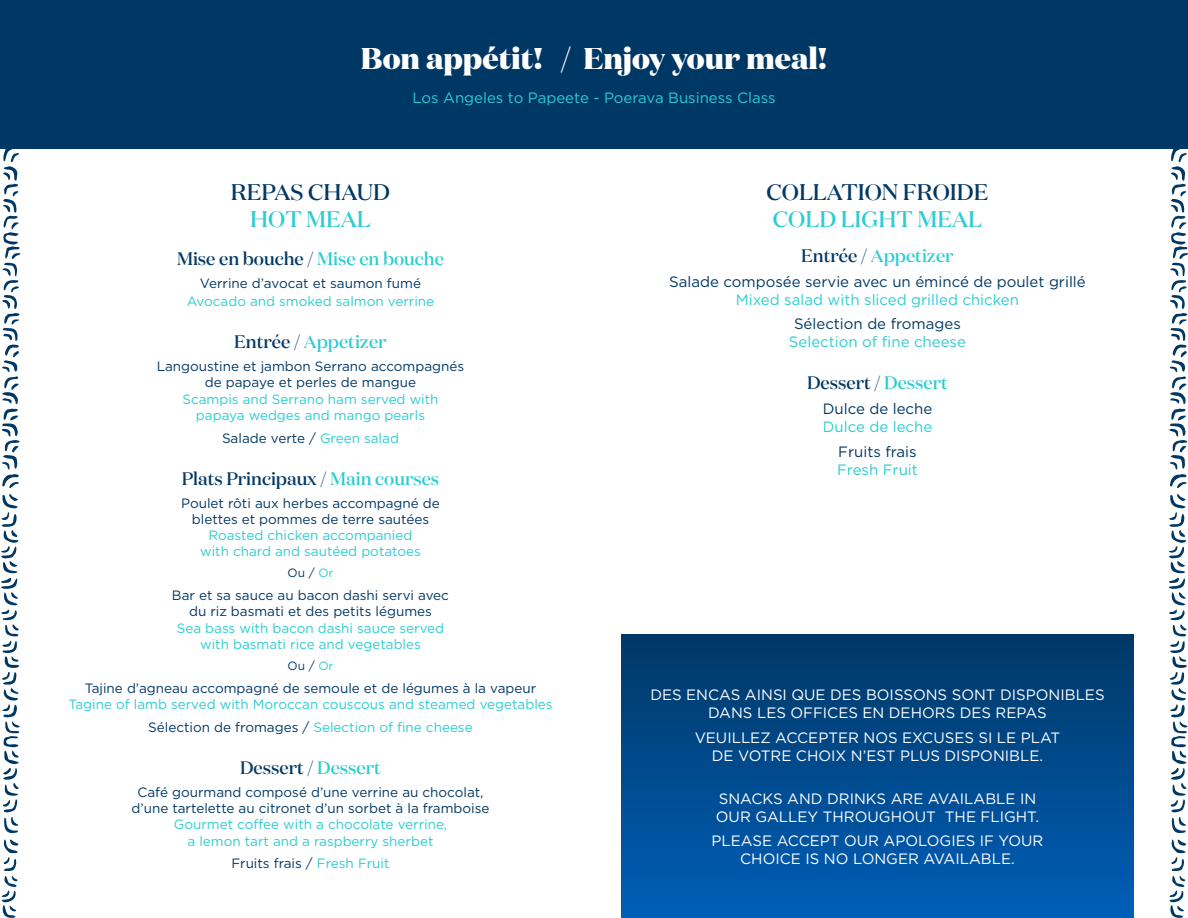
<style>
.page{position:relative;width:1188px;height:918px;background:#fff}
.page>*{position:absolute;margin:0;border:0;box-sizing:border-box;transform-origin:0 0}
.t1{font:800 30px "Domaine Display";color:#fff}
.t2{font:500 22.5px "Domaine Display";color:#003865}
.t3{font:500 22.5px "Domaine Display";color:#2dccd3}
.t4{font:500 18px "Domaine Display";color:#003865}
.t5{font:500 18px "Domaine Display";color:#2dccd3}
.t6{font:15px/18px "Gotham";color:#fff;text-align:center}
.t7{font:15px "Gotham";color:#2dccd3}
.t8{font:15px "Gotham";color:#003865}
.t9{font:13.5px/16.2px "Gotham";color:#003865;text-align:center}
.t10{font:13.5px/16.2px "Gotham";color:#2dccd3;text-align:center}
.t11{font:12px "Gotham";color:#003865}
.s1{color:#2dccd3}
.s2{color:#003865}
</style>
<div class="page">
<div style="left:0;top:0;width:1188px;height:148px;background:#003865"></div>
<svg style="left:0;top:148px;width:20px;height:340px"></svg>
<svg style="left:1px;top:494px;width:19px;height:339px"></svg>
<svg style="left:2px;top:839px;width:17px;height:79px"></svg>
<svg style="left:1167px;top:148px;width:21px;height:340px"></svg>
<svg style="left:1168px;top:494px;width:20px;height:339px"></svg>
<svg style="left:1169px;top:839px;width:18px;height:79px"></svg>
<div style="left:621px;top:634px;width:513px;height:284px;background:linear-gradient(to bottom,#003865,#005eb8)"></div>
<h1 class="t1" style="left:361px;top:38px;width:468px">Bon appétit! / Enjoy your meal!</h1>
<p class="t7" style="left:412px;top:88px;width:365px">Los Angeles to Papeete - Poerava Business Class</p>
<h2 class="t2" style="left:231px;top:175px;width:161px">REPAS CHAUD</h2>
<h2 class="t3" style="left:250px;top:202px;width:122px">HOT MEAL</h2>
<h3 class="t4" style="left:177px;top:246px;width:268px">Mise en bouche / <span class="s1">Mise en bouche</span></h3>
<p class="t9" style="left:200px;top:275px;width:223px">Verrine d’avocat et saumon fumé</p>
<p class="t10" style="left:187px;top:293px;width:249px">Avocado and smoked salmon verrine</p>
<h3 class="t5" style="left:234px;top:329px;width:154px"><span class="s2">Entrée /</span> Appetizer</h3>
<p class="t9" style="left:157px;top:358px;width:309px">Langoustine et jambon Serrano accompagnés de papaye et perles de mangue</p>
<p class="t10" style="left:182px;top:390px;width:258px">Scampis and Serrano ham served with papaya wedges and mango pearls</p>
<p class="t9" style="left:222px;top:430px;width:178px">Salade verte / <span class="s1">Green salad</span></p>
<h3 class="t4" style="left:182px;top:465px;width:259px">Plats Principaux / <span class="s1">Main courses</span></h3>
<p class="t9" style="left:181px;top:494px;width:260px">Poulet rôti aux herbes accompagné de blettes et pommes de terre sautées</p>
<p class="t10" style="left:200px;top:527px;width:222px">Roasted chicken accompanied with chard and sautéed potatoes</p>
<p class="t11" style="left:288px;top:565px;width:47px">Ou / <span class="s1">Or</span></p>
<p class="t9" style="left:172px;top:587px;width:279px">Bar et sa sauce au bacon dashi servi avec du riz basmati et des petits légumes</p>
<p class="t10" style="left:177px;top:620px;width:269px">Sea bass with bacon dashi sauce served with basmati rice and vegetables</p>
<p class="t11" style="left:288px;top:658px;width:47px">Ou / <span class="s1">Or</span></p>
<p class="t9" style="left:85px;top:680px;width:453px">Tajine d’agneau accompagné de semoule et de légumes à la vapeur</p>
<p class="t10" style="left:68px;top:693px;width:486px;line-height:23px">Tagine of lamb served with Moroccan couscous and steamed vegetables<br><span class="s2">Sélection de fromages /</span> Selection of fine cheese</p>
<h3 class="t4" style="left:240px;top:755px;width:142px">Dessert / <span class="s1">Dessert</span></h3>
<p class="t9" style="left:131px;top:784px;width:360px">Café gourmand composé d’une verrine au chocolat, d’une tartelette au citronet d’un sorbet à la framboise</p>
<p class="t10" style="left:174px;top:816px;width:275px">Gourmet coffee with a chocolate verrine, a lemon tart and a raspberry sherbet</p>
<p class="t9" style="left:231px;top:855px;width:160px">Fruits frais / <span class="s1">Fresh Fruit</span></p>
<h2 class="t2" style="left:767px;top:175px;width:223px">COLLATION FROIDE</h2>
<h2 class="t3" style="left:773px;top:202px;width:211px">COLD LIGHT MEAL</h2>
<h3 class="t5" style="left:801px;top:242px;width:154px"><span class="s2">Entrée /</span> Appetizer</h3>
<p class="t8" style="left:669px;top:272px;width:418px">Salade composée servie avec un émincé de poulet grillé</p>
<p class="t7" style="left:736px;top:290px;width:285px">Mixed salad with sliced grilled chicken</p>
<p class="t8" style="left:794px;top:314px;width:168px">Sélection de fromages</p>
<p class="t7" style="left:789px;top:332px;width:179px">Selection of fine cheese</p>
<h3 class="t4" style="left:807px;top:370px;width:142px">Dessert / <span class="s1">Dessert</span></h3>
<p class="t8" style="left:823px;top:399px;width:111px">Dulce de leche</p>
<p class="t7" style="left:823px;top:417px;width:111px">Dulce de leche</p>
<p class="t8" style="left:838px;top:442px;width:80px">Fruits frais</p>
<p class="t7" style="left:837px;top:460px;width:82px">Fresh Fruit</p>
<p class="t6" style="left:650px;top:685px;width:456px">DES ENCAS AINSI QUE DES BOISSONS SONT DISPONIBLES<br>DANS LES OFFICES EN DEHORS DES REPAS</p>
<p class="t6" style="left:695px;top:728px;width:367px">VEUILLEZ ACCEPTER NOS EXCUSES SI LE PLAT<br>DE VOTRE CHOIX N’EST PLUS DISPONIBLE.</p>
<p class="t6" style="left:716px;top:789px;width:325px;text-align:left">SNACKS AND DRINKS ARE AVAILABLE IN<br>OUR GALLEY THROUGHOUT THE FLIGHT.</p>
<p class="t6" style="left:712px;top:832px;width:333px">PLEASE ACCEPT OUR APOLOGIES IF YOUR<br>CHOICE IS NO LONGER AVAILABLE.</p>
</div>
